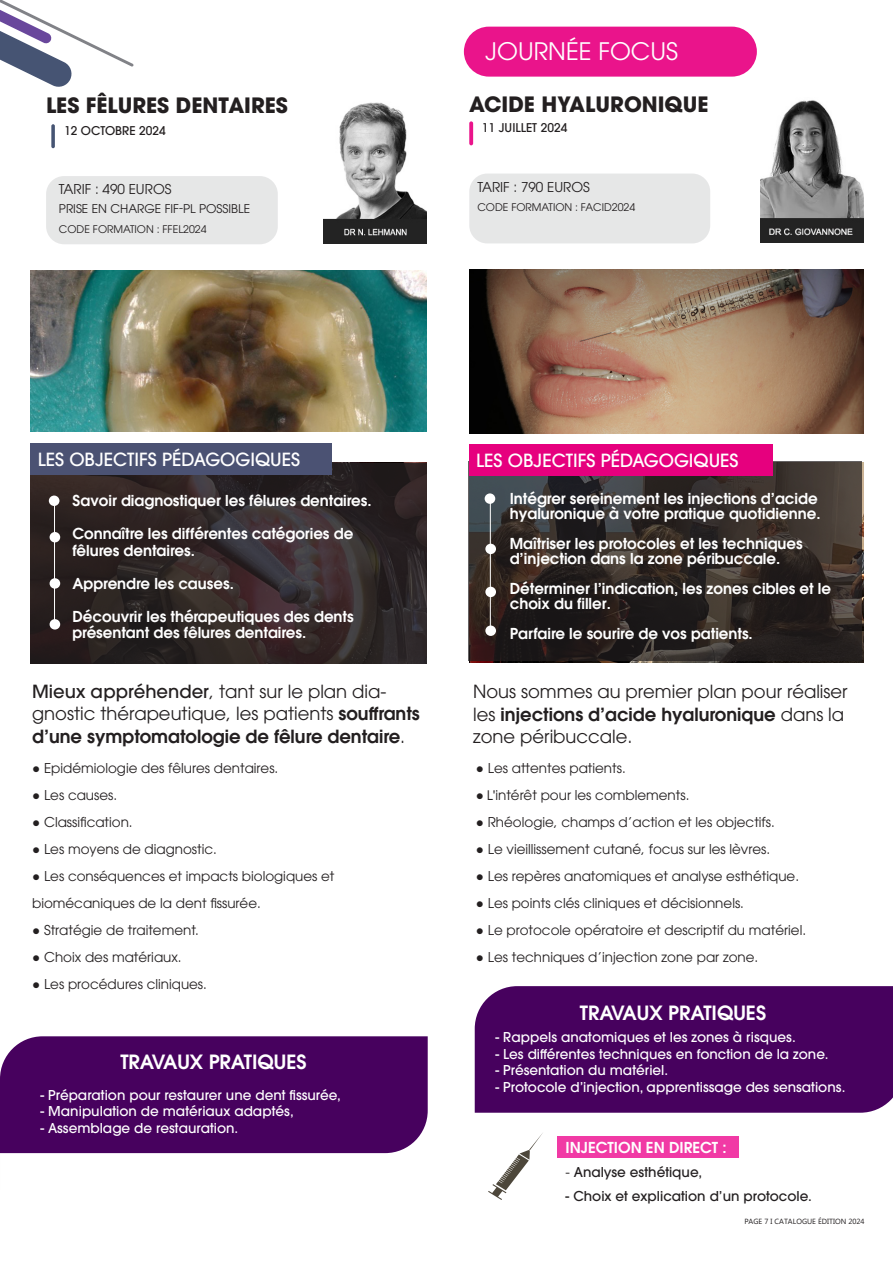
<style>
.page{position:relative;width:893px;height:1263px;background:#fff}
.page>*{position:absolute;margin:0;border:0;box-sizing:border-box;transform-origin:0 0}
.t1{font:24px "ITC Avant Garde Std";color:#fff}
.sous-titres{font:700 21px "ITC Avant Garde Std";color:#231f20}
.t2{font:600 19.5px "ITC Avant Garde Std";color:#fff}
.t3{font:18px/22.5px "ITC Avant Garde Std";color:#231f20}
.t4{font:500 18px "ITC Avant Garde Std";color:#fff}
.t5{font:600 15px/15px "ITC Avant Garde Std";color:#fff}
.texte_de_labeur{font:13.5px "ITC Avant Garde Std";color:#231f20}
.t6{font:500 13.5px "ITC Avant Garde Std";color:#fff}
.t7{font:500 13.5px "ITC Avant Garde Std";color:#231f20}
.t8{font:13.35px "ITC Avant Garde Std";color:#231f20}
.texte_de_labeur-2{font:12px "ITC Avant Garde Std";color:#231f20}
.t9{font:500 12px "ITC Avant Garde Std";color:#231f20}
.texte_de_labeur-3{font:10.5px "ITC Avant Garde Std";color:#231f20}
.t10{font:7.5px "Microsoft Phags Pa";color:#231f20}
.s1{font-weight:500}
.s2{font-weight:600}
.s3{font-family:"Arial Narrow"}
.s4{font-family:"Arial Narrow";font-size:13.5px}
.s5{font-size:13.5px}
.s6{font-weight:400}
</style>
<div class="page">
<div style="left:557px;top:1136px;width:182px;height:21px;background:#f13aa5"></div>
<div style="left:475px;top:986px;width:418px;height:127px;background:#47015e"></div>
<div style="left:0;top:1036px;width:428px;height:117px;background:#47015e"></div>
<img style="left:30px;top:270px;width:397px;height:162px">
<svg style="left:30px;top:463px;width:396px;height:201px;background:#302727"></svg>
<div style="left:46px;top:176px;width:232px;height:68px;background:#e6e7e7;border-radius:18px"></div>
<svg style="left:51px;top:124px;width:4px;height:24px"></svg>
<img style="left:470px;top:269px;width:393px;height:164px">
<svg style="left:468px;top:461px;width:393px;height:200px;background:#302a27"></svg>
<div style="left:464px;top:27px;width:293px;height:50px;background:#ea148b;border-radius:25px"></div>
<div style="left:469px;top:174px;width:241px;height:69px;background:#e6e7e7;border-radius:18px"></div>
<svg style="left:488px;top:1133px;width:55px;height:67px"></svg>
<svg style="left:469px;top:121px;width:4px;height:24px"></svg>
<div style="left:30px;top:444px;width:302px;height:31px;background:#4b5273"></div>
<hr style="left:54px;top:498px;width:1px;height:126px;background:#fff">
<div style="left:50px;top:532px;width:10px;height:10px;background:#fff;border-radius:50%"></div>
<div style="left:50px;top:619px;width:10px;height:10px;background:#fff;border-radius:50%"></div>
<div style="left:50px;top:578px;width:10px;height:11px;background:#fff;border-radius:50%"></div>
<div style="left:49px;top:495px;width:10px;height:11px;background:#fff;border-radius:50%"></div>
<div style="left:469px;top:445px;width:303px;height:31px;background:#e6007e"></div>
<div style="left:485px;top:544px;width:11px;height:10px;background:#fff;border-radius:50%"></div>
<div style="left:485px;top:625px;width:11px;height:11px;background:#fff;border-radius:50%"></div>
<div style="left:485px;top:587px;width:11px;height:10px;background:#fff;border-radius:50%"></div>
<div style="left:485px;top:493px;width:10px;height:11px;background:#fff;border-radius:50%"></div>
<hr style="left:490px;top:496px;width:1px;height:135px;background:#fff">
<img style="left:323px;top:102px;width:104px;height:141px">
<img style="left:760px;top:100px;width:104px;height:143px">
<svg style="left:0;top:0;width:134px;height:87px"></svg>
<p class="t1" style="left:486px;top:36px;width:194px">JOURNÉE FOCUS</p>
<p class="sous-titres" style="left:46px;top:91px;width:243px">LES FÊLURES DENTAIRES</p>
<p class="sous-titres" style="left:469px;top:91px;width:241px">ACIDE HYALURONIQUE</p>
<p class="t9" style="left:64px;top:123px;width:103px">12 OCTOBRE 2024</p>
<p class="t9" style="left:482px;top:120px;width:87px">11 JUILLET 2024</p>
<p class="texte_de_labeur" style="left:59px;top:181px;width:114px">TARIF : 490 EUROS</p>
<p class="texte_de_labeur-2" style="left:59px;top:202px;width:193px">PRISE EN CHARGE FIF-PL POSSIBLE</p>
<p class="texte_de_labeur-3" style="left:59px;top:222px;width:149px">CODE FORMATION : FFEL2024</p>
<p class="texte_de_labeur" style="left:477px;top:178px;width:114px">TARIF : 790 EUROS</p>
<p class="texte_de_labeur-3" style="left:477px;top:201px;width:159px">CODE FORMATION : FACID2024</p>
<p class="t4" style="left:38px;top:448px;width:264px">LES OBJECTIFS PÉDAGOGIQUES</p>
<p class="t4" style="left:476px;top:449px;width:264px">LES OBJECTIFS PÉDAGOGIQUES</p>
<p class="t5" style="left:72px;top:493px;width:301px">Savoir diagnostiquer les fêlures dentaires.</p>
<p class="t5" style="left:72px;top:526px;width:282px">Connaître les différentes catégories de</p>
<p class="t5" style="left:72px;top:542px;width:124px">fêlures dentaires.</p>
<p class="t5" style="left:72px;top:575px;width:163px">Apprendre les causes.</p>
<p class="t5" style="left:72px;top:608px;width:283px;line-height:16.5px">Découvrir les thérapeutiques des dents présentant des fêlures dentaires.</p>
<p class="t3" style="left:32px;top:679px;width:389px"><span class="s1">Mieux appréhender</span>, tant sur le plan dia&shy;gnostic thérapeutique, les patients <span class="s2">souffrants d’une symptomatologie de fêlure dentaire</span>.</p>
<p class="texte_de_labeur" style="left:32px;top:759px;width:248px"><span class="s3">●</span> Epidémiologie des fêlures dentaires.</p>
<p class="texte_de_labeur" style="left:32px;top:786px;width:87px"><span class="s3">●</span> Les causes.</p>
<p class="texte_de_labeur" style="left:32px;top:813px;width:102px"><span class="s3">●</span> Classification.</p>
<p class="texte_de_labeur" style="left:32px;top:840px;width:186px"><span class="s3">●</span> Les moyens de diagnostic.</p>
<p class="t8" style="left:32px;top:867px;width:304px"><span class="s4">●</span> <span class="s5">Les</span> conséquences et impacts biologiques et</p>
<p class="t8" style="left:32px;top:894px;width:230px">biomécaniques de la dent fissurée.</p>
<p class="texte_de_labeur" style="left:32px;top:921px;width:168px"><span class="s3">●</span> Stratégie de traitement.</p>
<p class="texte_de_labeur" style="left:32px;top:948px;width:151px"><span class="s3">●</span> Choix des matériaux.</p>
<p class="texte_de_labeur" style="left:32px;top:975px;width:176px"><span class="s3">●</span> Les procédures cliniques.</p>
<p class="t2" style="left:120px;top:1049px;width:188px">TRAVAUX PRATIQUES</p>
<p class="t6" style="left:41px;top:1086px;width:302px">- Préparation pour restaurer une dent fissurée,</p>
<p class="t6" style="left:41px;top:1103px;width:255px">- Manipulation de matériaux adaptés,</p>
<p class="t6" style="left:41px;top:1119px;width:199px">- Assemblage de restauration.</p>
<p class="t5" style="left:510px;top:491px;width:312px">Intégrer sereinement les injections d’acide hyaluronique à votre pratique quotidienne.</p>
<p class="t5" style="left:510px;top:536px;width:294px">Maîtriser les protocoles et les techniques d’injection dans la zone péribuccale.</p>
<p class="t5" style="left:510px;top:581px;width:323px">Déterminer l’indication, les zones cibles et le choix du filler.</p>
<p class="t5" style="left:510px;top:626px;width:245px">Parfaire le sourire de vos patients.</p>
<p class="t3" style="left:473px;top:680px;width:376px">Nous sommes au premier plan pour réaliser les <span class="s2">injections d’acide hyaluronique</span> dans la zone péribuccale.</p>
<p class="texte_de_labeur" style="left:476px;top:759px;width:151px"><span class="s3">●</span> Les attentes patients.</p>
<p class="texte_de_labeur" style="left:476px;top:786px;width:215px"><span class="s3">● L'</span>intérêt pour les comblements.</p>
<p class="texte_de_labeur" style="left:476px;top:813px;width:300px"><span class="s3">●</span> Rhéologie, champs d’action et les objectifs.</p>
<p class="texte_de_labeur" style="left:476px;top:840px;width:296px"><span class="s3">●</span> Le vieillissement cutané, focus sur les lèvres.</p>
<p class="texte_de_labeur" style="left:476px;top:867px;width:325px"><span class="s3">●</span> Les repères anatomiques et analyse esthétique.</p>
<p class="texte_de_labeur" style="left:476px;top:894px;width:270px"><span class="s3">●</span> Les points clés cliniques et décisionnels.</p>
<p class="texte_de_labeur" style="left:476px;top:921px;width:332px"><span class="s3">●</span> Le protocole opératoire et descriptif du matériel.</p>
<p class="texte_de_labeur" style="left:476px;top:948px;width:284px"><span class="s3">●</span> Les techniques d’injection zone par zone.</p>
<p class="t2" style="left:580px;top:1000px;width:188px">TRAVAUX PRATIQUES</p>
<p class="t6" style="left:496px;top:1029px;width:302px">- Rappels anatomiques et les zones à risques.</p>
<p class="t6" style="left:496px;top:1045px;width:334px">- Les différentes techniques en fonction de la zone.</p>
<p class="t6" style="left:496px;top:1062px;width:174px">- Présentation du matériel.</p>
<p class="t6" style="left:496px;top:1078px;width:351px">- Protocole d’injection, apprentissage des sensations.</p>
<p class="t5" style="left:566px;top:1139px;width:163px">INJECTION EN DIRECT :</p>
<p class="t7" style="left:566px;top:1163px;width:138px"><span class="s6">-</span> Analyse esthétique,</p>
<p class="t7" style="left:566px;top:1187px;width:248px">- Choix et explication d’un protocole.</p>
<p class="t10" style="left:744px;top:1216px;width:122px">PAGE 7 I CATALOGUE ÉDITION 2024</p>
</div>
